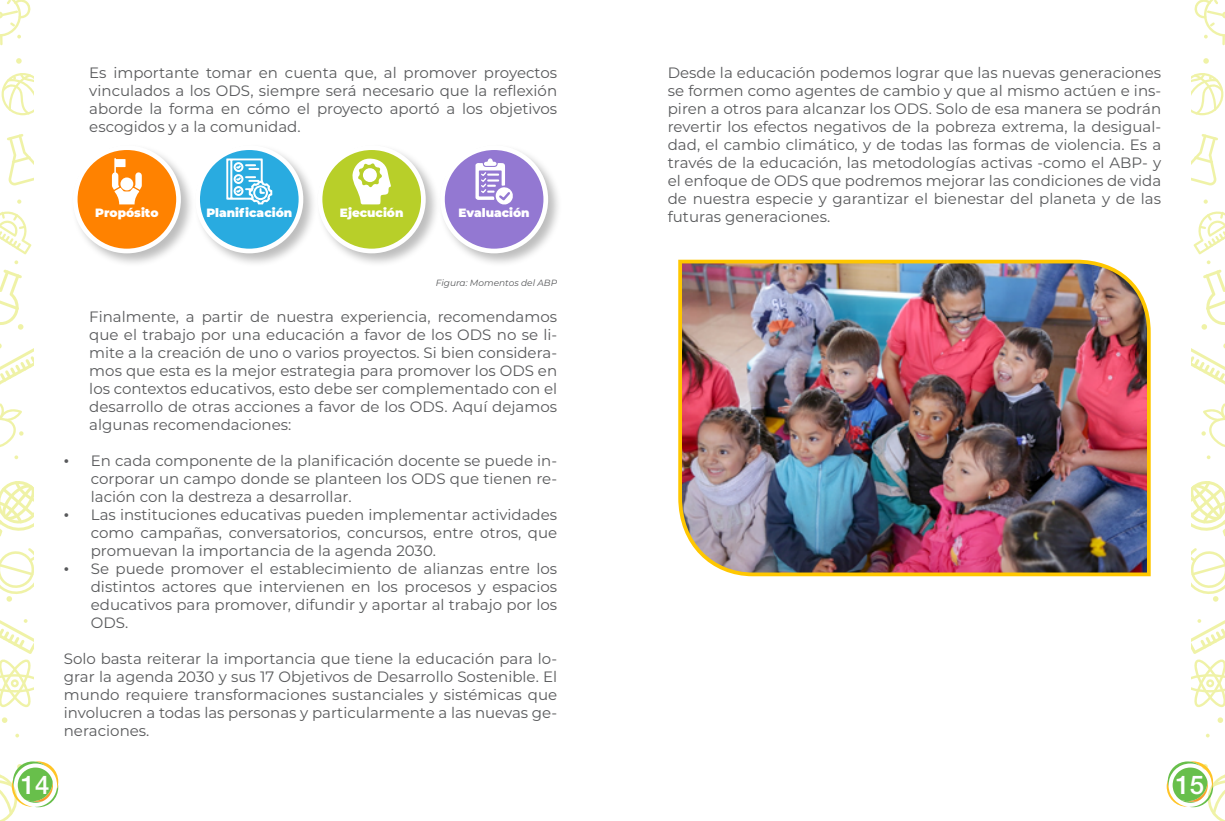
<style>
.page{position:relative;width:1225px;height:821px;background:#fff}
.page>*{position:absolute;margin:0;border:0;box-sizing:border-box;transform-origin:0 0}
.t1{font:500 25.8px "Helvetica Neue LT Std";color:#fff}
.t2{font:15px/18px "Montserrat";color:#58595b;text-align:justify}
.t3{font:900 12px "Montserrat";color:#fff}
.t4{font:italic 9px "Montserrat";color:#58595b}
.s1{font-family:"Times New Roman"}
</style>
<div class="page">
<svg style="left:2px;top:717px;width:5px;height:6px"></svg>
<svg style="left:16px;top:58px;width:6px;height:6px"></svg>
<svg style="left:15px;top:733px;width:4px;height:4px"></svg>
<svg style="left:14px;top:455px;width:4px;height:4px"></svg>
<svg style="left:0;top:199px;width:32px;height:55px"></svg>
<svg style="left:0;top:481px;width:33px;height:55px"></svg>
<svg style="left:0;top:548px;width:33px;height:159px"></svg>
<svg style="left:2px;top:73px;width:31px;height:42px"></svg>
<svg style="left:0;top:0;width:31px;height:45px"></svg>
<svg style="left:0;top:260px;width:23px;height:70px"></svg>
<svg style="left:7px;top:134px;width:26px;height:52px"></svg>
<svg style="left:0;top:343px;width:33px;height:104px"></svg>
<svg style="left:0;top:761px;width:58px;height:60px"></svg>
<svg style="left:1217px;top:717px;width:6px;height:6px"></svg>
<svg style="left:1203px;top:58px;width:5px;height:6px"></svg>
<svg style="left:1206px;top:455px;width:4px;height:4px"></svg>
<svg style="left:1193px;top:199px;width:32px;height:55px"></svg>
<svg style="left:1191px;top:481px;width:34px;height:55px"></svg>
<svg style="left:1191px;top:548px;width:34px;height:159px"></svg>
<svg style="left:1191px;top:73px;width:32px;height:42px"></svg>
<svg style="left:1194px;top:0;width:31px;height:45px"></svg>
<svg style="left:1201px;top:260px;width:24px;height:70px"></svg>
<svg style="left:1191px;top:134px;width:27px;height:52px"></svg>
<svg style="left:1191px;top:343px;width:34px;height:104px"></svg>
<svg style="left:1166px;top:761px;width:59px;height:60px"></svg>
<div style="left:71px;top:144px;width:124px;height:123px;background:#000;opacity:.26"></div>
<div style="left:75px;top:148px;width:103px;height:103px;background:#ff8200;border-radius:50%"></div>
<div style="left:73px;top:145px;width:108px;height:108px;border:5px solid #fff;border-radius:50%"></div>
<div style="left:316px;top:144px;width:124px;height:123px;background:#000;opacity:.26"></div>
<div style="left:320px;top:148px;width:103px;height:103px;background:#b8cf29;border-radius:50%"></div>
<div style="left:318px;top:145px;width:108px;height:108px;border:5px solid #fff;border-radius:50%"></div>
<div style="left:193px;top:144px;width:125px;height:123px;background:#000;opacity:.26"></div>
<div style="left:198px;top:148px;width:103px;height:103px;background:#29abe0;border-radius:50%"></div>
<div style="left:195px;top:145px;width:108px;height:108px;border:5px solid #fff;border-radius:50%"></div>
<div style="left:438px;top:144px;width:125px;height:123px;background:#000;opacity:.26"></div>
<div style="left:442px;top:148px;width:104px;height:103px;background:#9378d2;border-radius:50%"></div>
<div style="left:440px;top:145px;width:108px;height:108px;border:5px solid #fff;border-radius:50%"></div>
<svg style="left:112px;top:158px;width:30px;height:46px"></svg>
<svg style="left:226px;top:158px;width:46px;height:46px"></svg>
<svg style="left:352px;top:158px;width:39px;height:47px"></svg>
<div style="left:363px;top:168px;width:14px;height:14px;background:#fff;border-radius:50%"></div>
<svg style="left:475px;top:158px;width:38px;height:46px"></svg>
<img style="left:678px;top:259px;width:473px;height:318px">
<p class="t2" style="left:89px;top:63px;width:469px">Es importante tomar en cuenta que, al promover proyectos vinculados a los ODS, siempre será necesario que la reflexión aborde la forma en cómo el proyecto aportó a los objetivos escogidos y a la comunidad.</p>
<p class="t2" style="left:668px;top:63px;width:495px">Desde la educación podemos lograr que las nuevas generaciones se formen como agentes de cambio y que al mismo actúen e ins&shy;piren a otros para alcanzar los ODS. Solo de esa manera se podrán revertir los efectos negativos de la pobreza extrema, la desigual&shy;dad, el cambio climático, y de todas las formas de violencia. Es a través de la educación, las metodologías activas -como el ABP- y el enfoque de ODS que podremos mejorar las condiciones de vida de nuestra especie y garantizar el bienestar del planeta y de las futuras generaciones.</p>
<p class="t3" style="left:95px;top:204px;width:65px">Propósito</p>
<p class="t3" style="left:206px;top:204px;width:87px">Planificación</p>
<p class="t3" style="left:340px;top:204px;width:65px">Ejecución</p>
<p class="t3" style="left:458px;top:204px;width:73px">Evaluación</p>
<p class="t4" style="left:436px;top:277px;width:123px">Figura: Momentos del ABP</p>
<p class="t2" style="left:89px;top:307px;width:469px">Finalmente, a partir de nuestra experiencia, recomendamos que el trabajo por una educación a favor de los ODS no se li&shy;mite a la creación de uno o varios proyectos. Si bien considera&shy;mos que esta es la mejor estrategia para promover los ODS en los contextos educativos, esto debe ser complementado con el desarrollo de otras acciones a favor de los ODS. Aquí dejamos algunas recomendaciones:</p>
<p class="t2" style="left:91px;top:451px;width:468px;text-indent:-27px"><span class="s1">•</span> En cada componente de la planificación docente se puede in&shy;corporar un campo donde se planteen los ODS que tienen re&shy;lación con la destreza a desarrollar.</p>
<p class="t2" style="left:91px;top:505px;width:468px;text-indent:-27px"><span class="s1">•</span> Las instituciones educativas pueden implementar actividades como campañas, conversatorios, concursos, entre otros, que promuevan la importancia de la agenda 2030.</p>
<p class="t2" style="left:91px;top:559px;width:468px;text-indent:-27px"><span class="s1">•</span> Se puede promover el establecimiento de alianzas entre los distintos actores que intervienen en los procesos y espacios educativos para promover, difundir y aportar al trabajo por los ODS.</p>
<p class="t2" style="left:64px;top:649px;width:495px">Solo basta reiterar la importancia que tiene la educación para lo&shy;grar la agenda 2030 y sus 17 Objetivos de Desarrollo Sostenible. El mundo requiere transformaciones sustanciales y sistémicas que involucren a todas las personas y particularmente a las nuevas ge&shy;neraciones.</p>
<h1 class="t1" style="left:21px;top:769px;width:30px">14</h1>
<h1 class="t1" style="left:1175px;top:769px;width:30px">15</h1>
</div>
